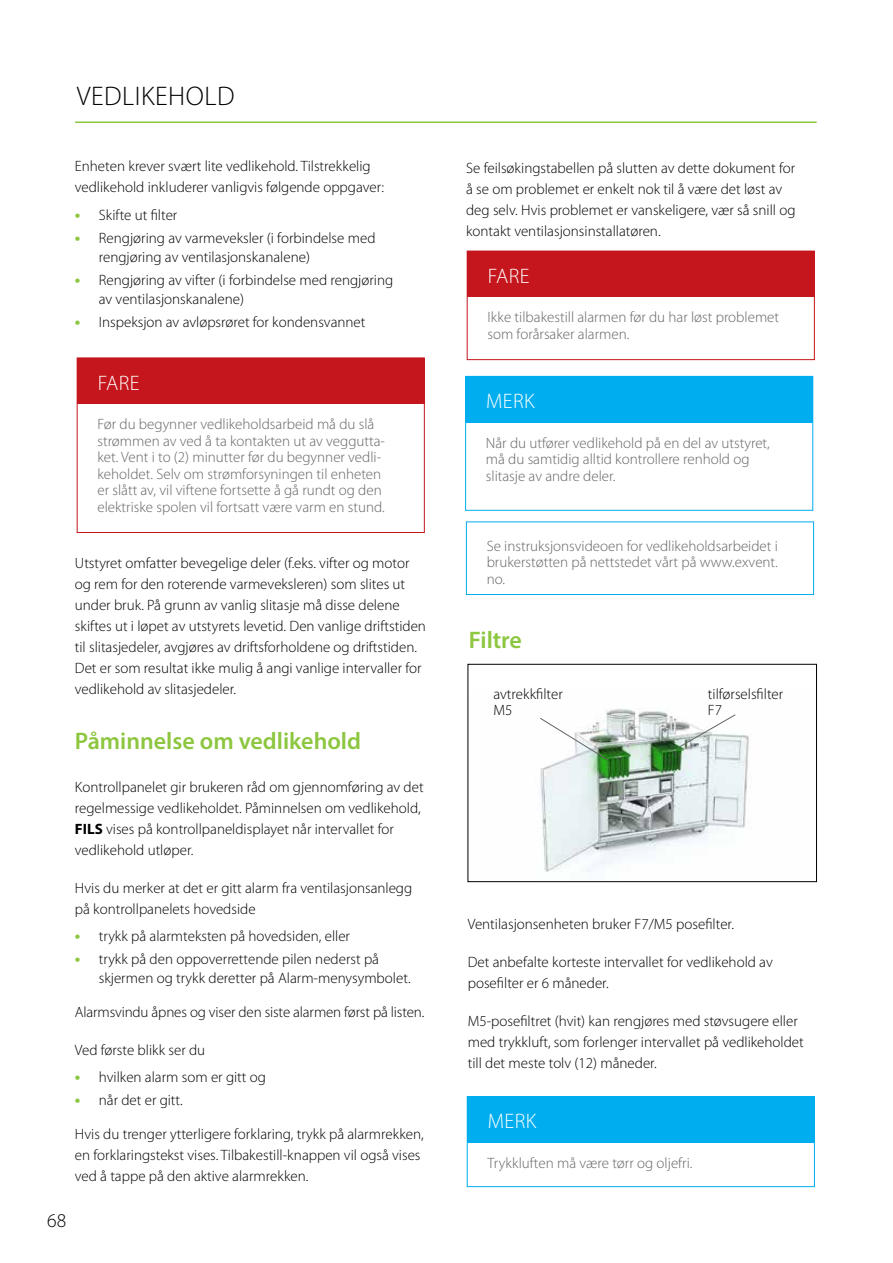
<style>
.page{position:relative;width:893px;height:1263px;background:#fff}
.page>*{position:absolute;margin:0;border:0;box-sizing:border-box;transform-origin:0 0}
.t1{font:300 27px "Myriad Pro";letter-spacing:.02em;color:#000}
.t2{font:600 24px "Myriad Pro";color:#8dc63f}
.t3{font:300 21px "Myriad Pro";letter-spacing:.02em;color:#fff}
.t4{font:300 19.5px "Myriad Pro";color:#000}
.t5{font:300 15px/21px "Myriad Pro";color:#000}
.t6{font:300 15px/16.5px "Myriad Pro";color:#636466}
.s1{font-weight:700;font-size:16.5px;color:#8dc63f}
.s2{font-weight:700}
</style>
<div class="page">
<hr style="left:76px;top:121px;width:740px;height:2px;background:#8dc63f">
<div style="left:467px;top:1096px;width:348px;height:91px;background:#fff;border:1px solid #00aeef"></div>
<div style="left:467px;top:1096px;width:347px;height:46px;background:#00aeef"></div>
<img style="left:540px;top:709px;width:209px;height:163px">
<div style="left:468px;top:664px;width:349px;height:218px;border:1px solid #000"></div>
<div style="left:77px;top:358px;width:347px;height:46px;background:#c4161c"></div>
<div style="left:77px;top:358px;width:348px;height:175px;border:1px solid #c4161c"></div>
<svg style="left:540px;top:717px;width:69px;height:44px"></svg>
<svg style="left:677px;top:714px;width:59px;height:35px"></svg>
<div style="left:466px;top:521px;width:348px;height:74px;background:#fff;border:1px solid #00aeef"></div>
<div style="left:465px;top:376px;width:348px;height:135px;background:#fff;border:1px solid #00aeef"></div>
<div style="left:466px;top:376px;width:347px;height:46px;background:#00aeef"></div>
<div style="left:467px;top:251px;width:347px;height:46px;background:#c4161c"></div>
<div style="left:467px;top:251px;width:348px;height:109px;border:1px solid #c4161c"></div>
<h1 class="t1" style="left:77px;top:80px;width:159px">VEDLIKEHOLD</h1>
<p class="t5" style="left:75px;top:156px;width:311px">Enheten krever svært lite vedlikehold. Tilstrekkelig vedlikehold inkluderer vanligvis følgende oppgaver:</p>
<p class="t5" style="left:75px;top:204px;width:104px"><span class="s1">•</span> Skifte ut filter</p>
<p class="t5" style="left:99px;top:228px;width:278px;line-height:18.9px;text-indent:-24px"><span class="s1">•</span> Rengjøring av varmeveksler (i forbindelse med rengjøring av ventilasjonskanalene)</p>
<p class="t5" style="left:99px;top:270px;width:296px;line-height:18.9px;text-indent:-24px"><span class="s1">•</span> Rengjøring av vifter (i forbindelse med rengjøring av ventilasjonskanalene)</p>
<p class="t5" style="left:75px;top:311px;width:292px"><span class="s1">•</span> Inspeksjon av avløpsrøret for kondensvannet</p>
<h3 class="t3" style="left:98px;top:370px;width:43px">FARE</h3>
<p class="t6" style="left:97px;top:416px;width:289px">Før du begynner vedlikeholdsarbeid må du slå strømmen av ved å ta kontakten ut av veggutta&shy;ket. Vent i to (2) minutter før du begynner vedli&shy;keholdet. Selv om strømforsyningen til enheten er slått av, vil viftene fortsette å gå rundt og den elektriske spolen vil fortsatt være varm en stund.</p>
<p class="t5" style="left:75px;top:553px;width:353px">Utstyret omfatter bevegelige deler (f.eks. vifter og motor og rem for den roterende varmeveksleren) som slites ut under bruk. På grunn av vanlig slitasje må disse delene skiftes ut i løpet av utstyrets levetid. Den vanlige driftstiden til slitasjedeler, avgjøres av driftsforholdene og driftstiden.<br>Det er som resultat ikke mulig å angi vanlige intervaller for vedlikehold av slitasjedeler.</p>
<h2 class="t2" style="left:75px;top:726px;width:288px">Påminnelse om vedlikehold</h2>
<p class="t5" style="left:75px;top:776px;width:350px">Kontrollpanelet gir brukeren råd om gjennomføring av det regelmessige vedlikeholdet. Påminnelsen om vedlikehold, <span class="s2">FILS</span> vises på kontrollpaneldisplayet når intervallet for vedlikehold utløper.</p>
<p class="t5" style="left:75px;top:877px;width:339px">Hvis du merker at det er gitt alarm fra ventilasjonsanlegg på kontrollpanelets hovedside</p>
<p class="t5" style="left:75px;top:925px;width:277px"><span class="s1">•</span> trykk på alarmteksten på hovedsiden, eller</p>
<p class="t5" style="left:99px;top:950px;width:313px;line-height:18.9px;text-indent:-24px"><span class="s1">•</span> trykk på den oppoverrettende pilen nederst på skjermen og trykk deretter på Alarm-menysymbolet.</p>
<p class="t5" style="left:75px;top:1001px;width:351px">Alarmsvindu åpnes og viser den siste alarmen først på listen.</p>
<p class="t5" style="left:75px;top:1039px;width:132px">Ved første blikk ser du</p>
<p class="t5" style="left:75px;top:1067px;width:192px"><span class="s1">•</span> hvilken alarm som er gitt og</p>
<p class="t5" style="left:75px;top:1090px;width:109px"><span class="s1">•</span> når det er gitt.</p>
<p class="t5" style="left:75px;top:1123px;width:350px">Hvis du trenger ytterligere forklaring, trykk på alarmrekken, en forklaringstekst vises. Tilbakestill-knappen vil også vises ved å tappe på den aktive alarmrekken.</p>
<h3 class="t4" style="left:47px;top:1208px;width:21px">68</h3>
<p class="t5" style="left:466px;top:158px;width:331px">Se feilsøkingstabellen på slutten av dette dokument for å se om problemet er enkelt nok til å være det løst av deg selv. Hvis problemet er vanskeligere, vær så snill og kontakt ventilasjonsinstallatøren.</p>
<h3 class="t3" style="left:488px;top:263px;width:43px">FARE</h3>
<p class="t6" style="left:487px;top:309px;width:293px">Ikke tilbakestill alarmen før du har løst problemet som forårsaker alarmen.</p>
<h3 class="t3" style="left:486px;top:388px;width:50px">MERK</h3>
<p class="t6" style="left:486px;top:434px;width:285px">Når du utfører vedlikehold på en del av utstyret, må du samtidig alltid kontrollere renhold og slitasje av andre deler.</p>
<p class="t6" style="left:487px;top:537px;width:293px;text-align:justify">Se instruksjonsvideoen for vedlikeholdsarbeidet i brukerstøtten på nettstedet vårt på www.exvent. no.</p>
<h2 class="t2" style="left:469px;top:625px;width:55px">Filtre</h2>
<p class="t5" style="left:493px;top:685px;width:71px;line-height:16.5px">avtrekkfilter<br>M5</p>
<p class="t5" style="left:708px;top:685px;width:77px;line-height:16.5px">tilførselsfilter<br>F7</p>
<p class="t5" style="left:468px;top:913px;width:268px">Ventilasjonsenheten bruker F7/M5 posefilter.</p>
<p class="t5" style="left:468px;top:951px;width:307px">Det anbefalte korteste intervallet for vedlikehold av posefilter er 6 måneder.</p>
<p class="t5" style="left:468px;top:1010px;width:338px">M5-posefiltret (hvit) kan rengjøres med støvsugere eller med trykkluft, som forlenger intervallet på vedlikeholdet till det meste tolv (12) måneder.</p>
<h3 class="t3" style="left:488px;top:1108px;width:50px">MERK</h3>
<p class="t6" style="left:488px;top:1154px;width:206px">Trykkluften må være tørr og oljefri.</p>
</div>
